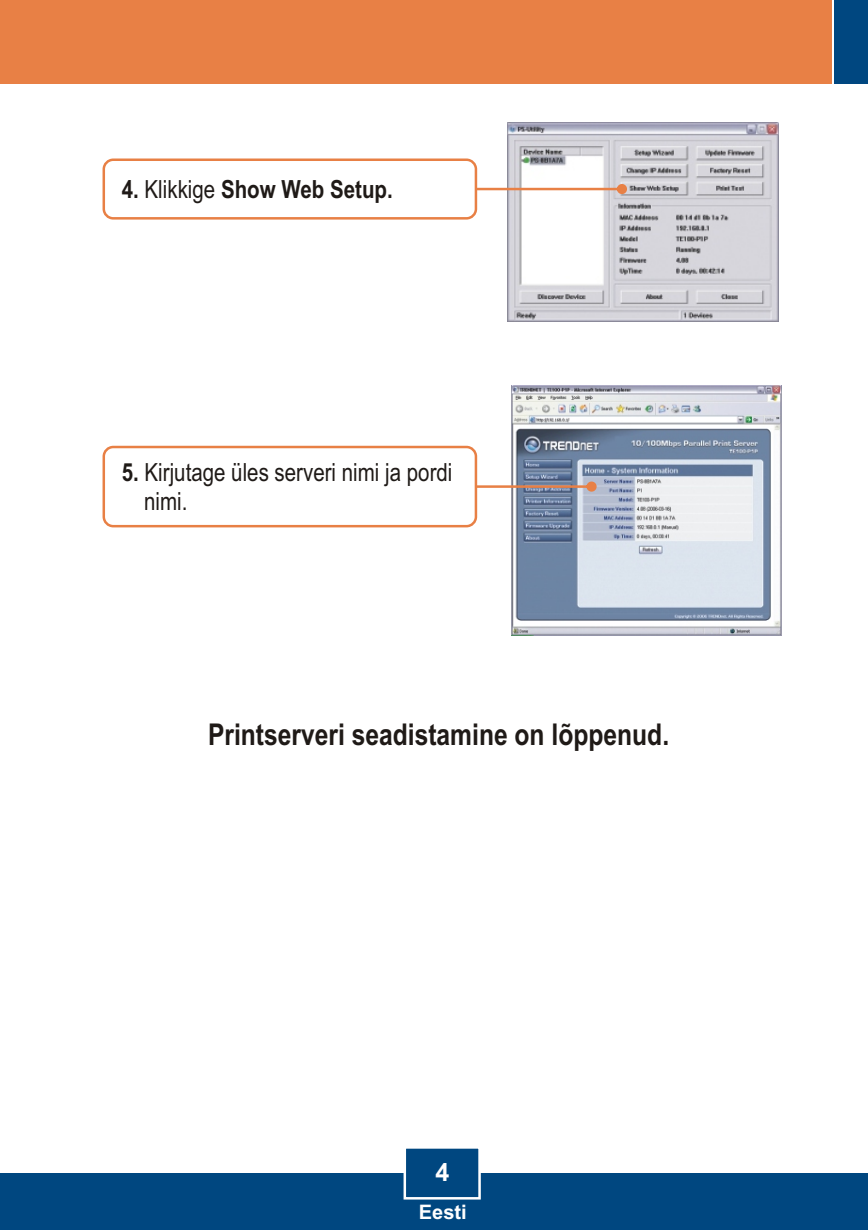
<style>
.page{position:relative;width:868px;height:1230px;background:#fff}
.page>*{position:absolute;margin:0;border:0;box-sizing:border-box;transform-origin:0 0}
.t1{font:700 30px "Arial Narrow";color:#1f1a17}
.t2{font:25px/28.2px "Arial Narrow";color:#1f1a17}
.t3{font:700 25px "Arial Narrow";color:#1f1a17}
.t4{font:700 25px "Arial";color:#fff}
.t5{font:700 20px "Arial";color:#fff}
.s1{font-weight:400}
.s2{font-weight:700}
</style>
<div class="page">
<img style="left:511px;top:386px;width:270px;height:250px">
<img style="left:507px;top:123px;width:270px;height:199px">
<svg style="left:477px;top:184px;width:149px;height:10px"></svg>
<svg style="left:477px;top:481px;width:119px;height:10px"></svg>
<div style="left:102px;top:445px;width:375px;height:82px;background:#fff;border:3px solid #e88045;border-radius:9px"></div>
<div style="left:0;top:1172px;width:867px;height:57px;background:#004780"></div>
<div style="left:0;top:0;width:831px;height:84px;background:#e88045"></div>
<div style="left:834px;top:0;width:33px;height:84px;background:#004780"></div>
<div style="left:102px;top:158px;width:375px;height:61px;background:#fff;border:3px solid #e88045;border-radius:9px"></div>
<svg style="left:402px;top:1148px;width:80px;height:52px"></svg>
<p class="t3" style="left:122px;top:180px;width:272px">4. <span class="s1">Klikkige</span> Show Web Setup.</p>
<p class="t2" style="left:144px;top:460px;width:310px;text-indent:-22px"><span class="s2">5.</span> Kirjutage üles serveri nimi ja pordi nimi.</p>
<p class="t1" style="left:208px;top:723px;width:462px">Printserveri seadistamine on lõppenud.</p>
<p class="t4" style="left:435px;top:1162px;width:15px">4</p>
<p class="t5" style="left:419px;top:1204px;width:49px">Eesti</p>
</div>
